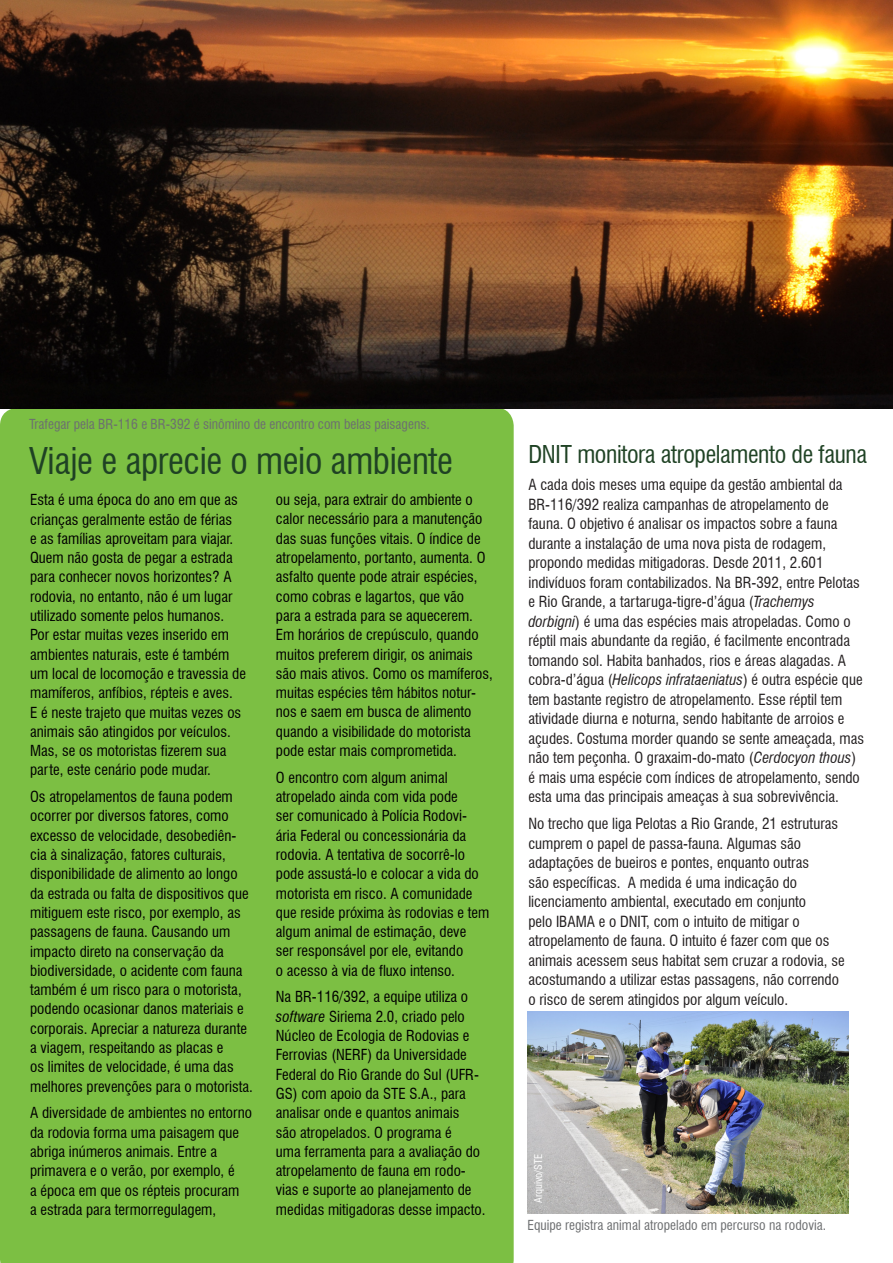
<style>
.page{position:relative;width:893px;height:1263px;background:#fff}
.page>*{position:absolute;margin:0;border:0;box-sizing:border-box;transform-origin:0 0}
.t1{font:condensed 36px "Swiss 721 BT";letter-spacing:-.01em;color:#1f4224}
.t2{font:condensed 24px "Swiss 721 BT";letter-spacing:-.015em;color:#1f4224}
.t3{font:condensed 15px/19.5px "Swiss 721 BT";color:#231f20}
.t4{font:condensed 14.85px/19.4px "Swiss 721 BT";color:#000}
.t5{font:condensed 13.5px "Swiss 721 BT";color:#6c6e70}
.t6{font:condensed 10.5px "Swiss 721 BT";color:#fff}
.s1{font-style:italic}
</style>
<div class="page">
<div style="left:0;top:408px;width:514px;height:855px;background:#7cbf43"></div>
<img style="left:528px;top:1011px;width:320px;height:202px">
<img style="left:0;top:0;width:893px;height:408px">
<p class="t5" style="left:29px;top:416px;width:402px">Trafegar pela BR-116 e BR-392 é sinômino de encontro com belas paisagens.</p>
<h1 class="t1" style="left:29px;top:439px;width:425px">Viaje e aprecie o meio ambiente</h1>
<p class="t4" style="left:30px;top:490px;width:217px">Esta é uma época do ano em que as crianças geralmente estão de férias<br>e as famílias aproveitam para viajar.<br>Quem não gosta de pegar a estrada para conhecer novos horizontes? A rodovia, no entanto, não é um lugar utilizado somente pelos humanos.<br>Por estar muitas vezes inserido em ambientes naturais, este é também um local de locomoção e travessia de mamíferos, anfíbios, répteis e aves.<br>E é neste trajeto que muitas vezes os animais são atingidos por veículos.<br>Mas, se os motoristas fizerem sua parte, este cenário pode mudar.</p>
<p class="t4" style="left:30px;top:787px;width:224px">Os atropelamentos de fauna podem ocorrer por diversos fatores, como excesso de velocidade, desobediên&shy;cia à sinalização, fatores culturais, disponibilidade de alimento ao longo da estrada ou falta de dispositivos que mitiguem este risco, por exemplo, as passagens de fauna. Causando um impacto direto na conservação da biodiversidade, o acidente com fauna também é um risco para o motorista, podendo ocasionar danos materiais e corporais. Apreciar a natureza durante a viagem, respeitando as placas e<br>os limites de velocidade, é uma das melhores prevenções para o motorista.</p>
<p class="t4" style="left:30px;top:1103px;width:223px">A diversidade de ambientes no entorno da rodovia forma uma paisagem que abriga inúmeros animais. Entre a primavera e o verão, por exemplo, é<br>a época em que os répteis procuram<br>a estrada para termorregulagem,</p>
<p class="t4" style="left:276px;top:490px;width:218px">ou seja, para extrair do ambiente o calor necessário para a manutenção das suas funções vitais. O índice de atropelamento, portanto, aumenta. O asfalto quente pode atrair espécies, como cobras e lagartos, que vão para a estrada para se aquecerem.<br>Em horários de crepúsculo, quando muitos preferem dirigir, os animais são mais ativos. Como os mamíferos, muitas espécies têm hábitos notur&shy;nos e saem em busca de alimento quando a visibilidade do motorista pode estar mais comprometida.</p>
<p class="t4" style="left:276px;top:768px;width:215px">O encontro com algum animal atropelado ainda com vida pode<br>ser comunicado à Polícia Rodovi&shy;ária Federal ou concessionária da rodovia. A tentativa de socorrê-lo pode assustá-lo e colocar a vida do motorista em risco. A comunidade que reside próxima às rodovias e tem algum animal de estimação, deve<br>ser responsável por ele, evitando<br>o acesso à via de fluxo intenso.</p>
<p class="t4" style="left:276px;top:987px;width:211px">Na BR-116/392, a equipe utiliza o <span class="s1">software</span> Siriema 2.0, criado pelo<br>Núcleo de Ecologia de Rodovias e<br>Ferrovias (NERF) da Universidade<br>Federal do Rio Grande do Sul (UFR-<br>GS) com apoio da STE S.A., para analisar onde e quantos animais<br>são atropelados. O programa é<br>uma ferramenta para a avaliação do atropelamento de fauna em rodo&shy;vias e suporte ao planejamento de medidas mitigadoras desse impacto.</p>
<h2 class="t2" style="left:528px;top:440px;width:340px">DNIT monitora atropelamento de fauna</h2>
<p class="t3" style="left:528px;top:475px;width:337px">A cada dois meses uma equipe da gestão ambiental da BR-116/392 realiza campanhas de atropelamento de fauna. O objetivo é analisar os impactos sobre a fauna durante a instalação de uma nova pista de rodagem, propondo medidas mitigadoras. Desde 2011, 2.601 indivíduos foram contabilizados. Na BR-392, entre Pelotas e Rio Grande, a tartaruga-tigre-d’água (<span class="s1">Trachemys dorbigni</span>) é uma das espécies mais atropeladas. Como o réptil mais abundante da região, é facilmente encontrada tomando sol. Habita banhados, rios e áreas alagadas. A cobra-d’água (<span class="s1">Helicops infrataeniatus</span>) é outra espécie que tem bastante registro de atropelamento. Esse réptil tem atividade diurna e noturna, sendo habitante de arroios e açudes. Costuma morder quando se sente ameaçada, mas não tem peçonha. O graxaim-do-mato (<span class="s1">Cerdocyon thous</span>) é mais uma espécie com índices de atropelamento, sendo esta uma das principais ameaças à sua sobrevivência.</p>
<p class="t3" style="left:528px;top:814px;width:318px">No trecho que liga Pelotas a Rio Grande, 21 estruturas cumprem o papel de passa-fauna. Algumas são adaptações de bueiros e pontes, enquanto outras<br>são específicas. A medida é uma indicação do licenciamento ambiental, executado em conjunto<br>pelo IBAMA e o DNIT, com o intuito de mitigar o atropelamento de fauna. O intuito é fazer com que os animais acessem seus habitat sem cruzar a rodovia, se acostumando a utilizar estas passagens, não correndo o risco de serem atingidos por algum veículo.</p>
<p class="t6" style="left:532px;top:1203px;width:51px;rotate:-90deg">Arquivo/STE</p>
<p class="t5" style="left:527px;top:1217px;width:300px">Equipe registra animal atropelado em percurso na rodovia.</p>
</div>
